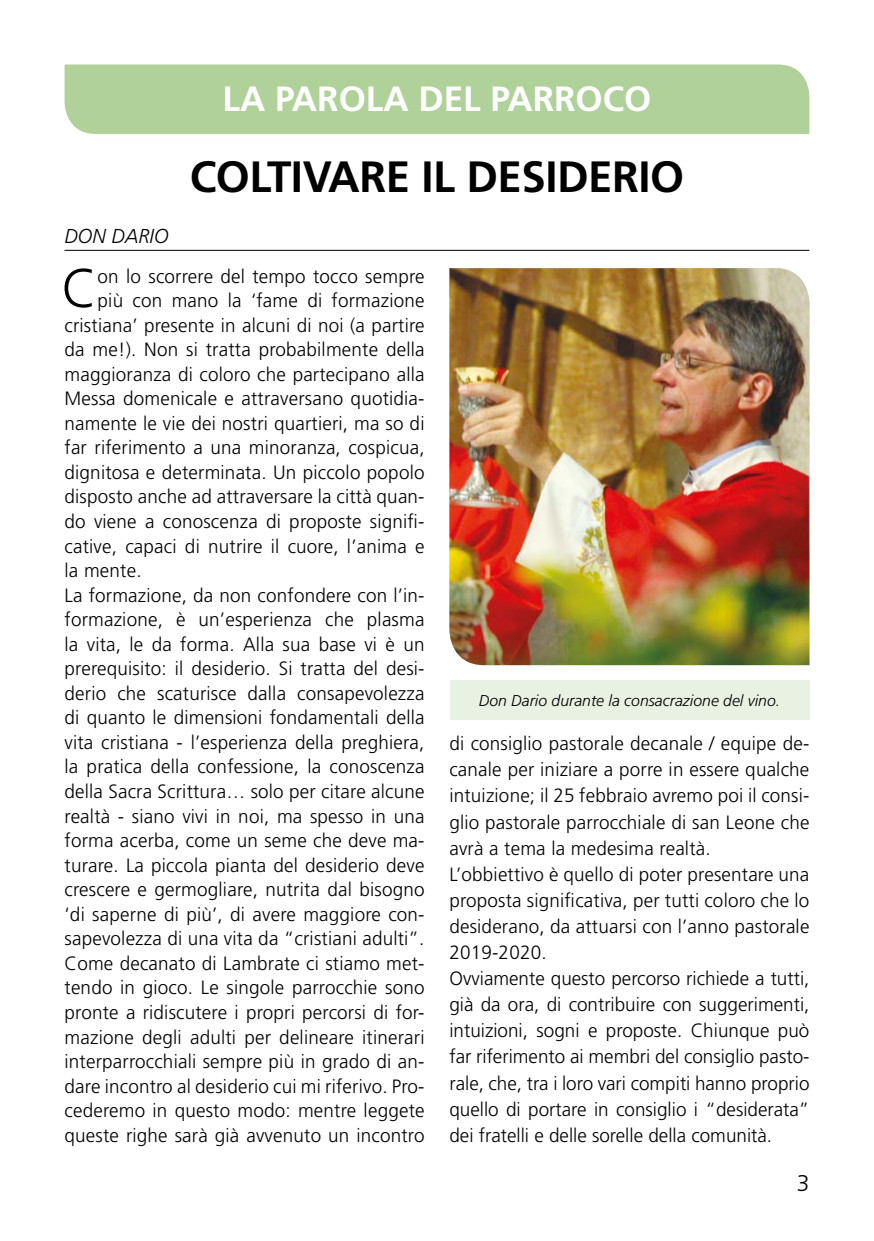
<style>
.page{position:relative;width:874px;height:1241px;background:#fff}
.page>*{position:absolute;margin:0;border:0;box-sizing:border-box;transform-origin:0 0}
.t1{font:300 54.43px "Frutiger";color:#000}
.t2{font:700 43.75px "Frutiger";letter-spacing:-.01em;color:#000}
.t3{font:700 35px "Frutiger";color:#fff}
.t4{font:300 22.75px "Frutiger";color:#000}
.t5{font:italic 300 20.12px "Frutiger";color:#000}
.t6{font:300 19.25px/26.1px "Frutiger";letter-spacing:.01em;color:#000}
.t7{font:italic 300 15.75px "Frutiger";color:#000}
</style>
<div class="page">
<div style="left:64px;top:64px;width:745px;height:70px;background:#b0d199"></div>
<hr style="left:64px;top:250px;width:745px;height:1px;background:#000">
<img style="left:449px;top:268px;width:360px;height:397px">
<div style="left:449px;top:680px;width:360px;height:39px;background:#e9f1e2"></div>
<h3 class="t3" style="left:222px;top:78px;width:430px">LA PAROLA DEL PARROCO</h3>
<p class="t5" style="left:64px;top:225px;width:106px">DON DARIO</p>
<h2 class="t2" style="left:189px;top:151px;width:496px">COLTIVARE IL DESIDERIO</h2>
<h1 class="t1" style="left:61px;top:257px;width:37px">C</h1>
<p class="t6" style="left:98px;top:263px;width:328px">on lo scorrere del tempo tocco sempre</p>
<p class="t6" style="left:98px;top:287px;width:328px">più con mano la ‘fame di formazione</p>
<p class="t6" style="left:64px;top:312px;width:361px">cristiana’ presente in alcuni di noi (a partire</p>
<p class="t6" style="left:64px;top:336px;width:361px">da me!). Non si tratta probabilmente della</p>
<p class="t6" style="left:64px;top:361px;width:361px">maggioranza di coloro che partecipano alla</p>
<p class="t6" style="left:64px;top:386px;width:361px">Messa domenicale e attraversano quotidia-</p>
<p class="t6" style="left:64px;top:410px;width:361px">namente le vie dei nostri quartieri, ma so di</p>
<p class="t6" style="left:64px;top:435px;width:361px">far riferimento a una minoranza, cospicua,</p>
<p class="t6" style="left:64px;top:459px;width:361px">dignitosa e determinata. Un piccolo popolo</p>
<p class="t6" style="left:64px;top:484px;width:361px">disposto anche ad attraversare la città quan-</p>
<p class="t6" style="left:64px;top:508px;width:361px">do viene a conoscenza di proposte signifi-</p>
<p class="t6" style="left:64px;top:533px;width:361px">cative, capaci di nutrire il cuore, l’anima e</p>
<p class="t6" style="left:64px;top:557px;width:78px">la mente.</p>
<p class="t6" style="left:64px;top:582px;width:361px">La formazione, da non confondere con l’in-</p>
<p class="t6" style="left:64px;top:606px;width:361px">formazione, è un’esperienza che plasma</p>
<p class="t6" style="left:64px;top:631px;width:361px">la vita, le da forma. Alla sua base vi è un</p>
<p class="t6" style="left:64px;top:655px;width:361px">prerequisito: il desiderio. Si tratta del desi-</p>
<p class="t6" style="left:64px;top:680px;width:361px">derio che scaturisce dalla consapevolezza</p>
<p class="t6" style="left:64px;top:704px;width:361px">di quanto le dimensioni fondamentali della</p>
<p class="t6" style="left:64px;top:729px;width:361px">vita cristiana - l’esperienza della preghiera,</p>
<p class="t6" style="left:64px;top:754px;width:361px">la pratica della confessione, la conoscenza</p>
<p class="t6" style="left:64px;top:778px;width:361px">della Sacra Scrittura… solo per citare alcune</p>
<p class="t6" style="left:64px;top:803px;width:361px">realtà - siano vivi in noi, ma spesso in una</p>
<p class="t6" style="left:64px;top:827px;width:361px">forma acerba, come un seme che deve ma-</p>
<p class="t6" style="left:64px;top:852px;width:361px">turare. La piccola pianta del desiderio deve</p>
<p class="t6" style="left:64px;top:876px;width:361px">crescere e germogliare, nutrita dal bisogno</p>
<p class="t6" style="left:64px;top:901px;width:361px">‘di saperne di più’, di avere maggiore con-</p>
<p class="t6" style="left:64px;top:925px;width:361px">sapevolezza di una vita da “cristiani adulti”.</p>
<p class="t6" style="left:64px;top:950px;width:361px">Come decanato di Lambrate ci stiamo met-</p>
<p class="t6" style="left:64px;top:974px;width:361px">tendo in gioco. Le singole parrocchie sono</p>
<p class="t6" style="left:64px;top:999px;width:361px">pronte a ridiscutere i propri percorsi di for-</p>
<p class="t6" style="left:64px;top:1023px;width:361px">mazione degli adulti per delineare itinerari</p>
<p class="t6" style="left:64px;top:1048px;width:361px">interparrocchiali sempre più in grado di an-</p>
<p class="t6" style="left:64px;top:1072px;width:361px">dare incontro al desiderio cui mi riferivo. Pro-</p>
<p class="t6" style="left:64px;top:1097px;width:361px">cederemo in questo modo: mentre leggete</p>
<p class="t6" style="left:64px;top:1122px;width:361px">queste righe sarà già avvenuto un incontro</p>
<p class="t7" style="left:478px;top:691px;width:303px">Don Dario durante la consacrazione del vino.</p>
<p class="t6" style="left:449px;top:730px;width:361px">di consiglio pastorale decanale / equipe de&shy;canale per iniziare a porre in essere qualche intuizione; il 25 febbraio avremo poi il consi&shy;glio pastorale parrocchiale di san Leone che avrà a tema la medesima realtà.<br>L’obbiettivo è quello di poter presentare una proposta significativa, per tutti coloro che lo desiderano, da attuarsi con l’anno pastorale 2019-2020.<br>Ovviamente questo percorso richiede a tutti, già da ora, di contribuire con suggerimenti, intuizioni, sogni e proposte. Chiunque può far riferimento ai membri del consiglio pasto&shy;rale, che, tra i loro vari compiti hanno proprio quello di portare in consiglio i “desiderata” dei fratelli e delle sorelle della comunità.</p>
<p class="t4" style="left:796px;top:1170px;width:14px">3</p>
</div>
